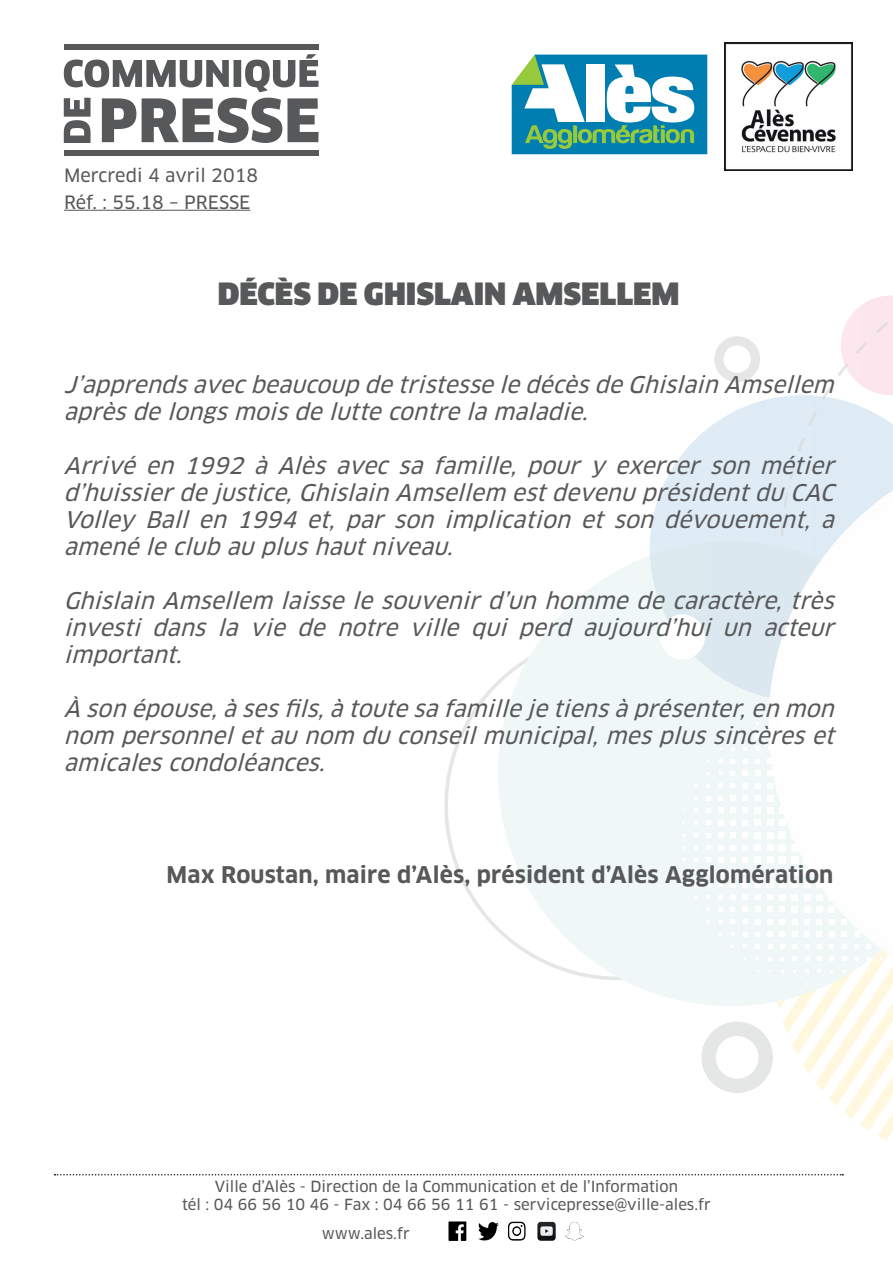
<style>
.page{position:relative;width:893px;height:1263px;background:#fff}
.page>*{position:absolute;margin:0;border:0;box-sizing:border-box;transform-origin:0 0}
.t1{font:900 30px "Clan OT";color:#57585a}
.t2{font:italic 22.5px/27px "Clan OT News";color:#57585a;text-align:justify}
.t3{font:700 22.5px "Clan OT";letter-spacing:.01em;color:#57585a}
.t4{font:18px/27px "Clan OT News";color:#57585a}
.t5{font:15px/18px "Clan OT News";color:#57585a;text-align:center}
</style>
<div class="page">
<svg style="left:498px;top:556px;width:281px;height:450px;fill:#eff8f7"></svg>
<svg style="left:756px;top:734px;width:3px;height:4px"></svg>
<svg style="left:743px;top:747px;width:4px;height:4px"></svg>
<svg style="left:755px;top:746px;width:5px;height:5px"></svg>
<svg style="left:731px;top:759px;width:4px;height:4px"></svg>
<svg style="left:743px;top:759px;width:5px;height:4px"></svg>
<svg style="left:755px;top:758px;width:5px;height:5px"></svg>
<svg style="left:767px;top:758px;width:2px;height:6px"></svg>
<svg style="left:719px;top:771px;width:3px;height:4px"></svg>
<svg style="left:731px;top:771px;width:4px;height:5px"></svg>
<svg style="left:743px;top:771px;width:5px;height:5px"></svg>
<svg style="left:755px;top:771px;width:5px;height:5px"></svg>
<svg style="left:706px;top:784px;width:4px;height:3px"></svg>
<svg style="left:718px;top:783px;width:5px;height:5px"></svg>
<svg style="left:730px;top:783px;width:5px;height:5px"></svg>
<svg style="left:743px;top:783px;width:5px;height:5px"></svg>
<svg style="left:755px;top:783px;width:5px;height:5px"></svg>
<svg style="left:767px;top:783px;width:2px;height:6px"></svg>
<svg style="left:706px;top:796px;width:4px;height:4px"></svg>
<svg style="left:718px;top:796px;width:5px;height:4px"></svg>
<svg style="left:730px;top:795px;width:5px;height:6px"></svg>
<svg style="left:742px;top:795px;width:6px;height:6px"></svg>
<svg style="left:755px;top:795px;width:6px;height:6px"></svg>
<svg style="left:767px;top:795px;width:2px;height:6px"></svg>
<svg style="left:706px;top:808px;width:4px;height:5px"></svg>
<svg style="left:718px;top:808px;width:5px;height:5px"></svg>
<svg style="left:730px;top:808px;width:6px;height:5px"></svg>
<svg style="left:742px;top:808px;width:6px;height:5px"></svg>
<svg style="left:755px;top:807px;width:6px;height:6px"></svg>
<div style="left:767px;top:807px;width:6px;height:7px;background:#fff"></div>
<svg style="left:694px;top:821px;width:4px;height:4px"></svg>
<svg style="left:706px;top:820px;width:4px;height:5px"></svg>
<svg style="left:718px;top:820px;width:5px;height:5px"></svg>
<svg style="left:730px;top:820px;width:6px;height:6px"></svg>
<svg style="left:742px;top:820px;width:6px;height:6px"></svg>
<div style="left:754px;top:820px;width:7px;height:6px;background:#fff"></div>
<div style="left:767px;top:819px;width:6px;height:7px;background:#fff"></div>
<svg style="left:694px;top:833px;width:4px;height:4px"></svg>
<svg style="left:706px;top:833px;width:4px;height:4px"></svg>
<svg style="left:718px;top:832px;width:5px;height:6px"></svg>
<svg style="left:730px;top:832px;width:6px;height:6px"></svg>
<svg style="left:742px;top:832px;width:6px;height:6px"></svg>
<div style="left:754px;top:832px;width:7px;height:6px;background:#fff"></div>
<svg style="left:767px;top:832px;width:2px;height:6px"></svg>
<svg style="left:694px;top:846px;width:4px;height:3px"></svg>
<svg style="left:706px;top:845px;width:4px;height:5px"></svg>
<svg style="left:718px;top:845px;width:5px;height:5px"></svg>
<svg style="left:730px;top:845px;width:6px;height:5px"></svg>
<svg style="left:742px;top:844px;width:6px;height:6px"></svg>
<div style="left:754px;top:844px;width:7px;height:7px;background:#fff"></div>
<div style="left:767px;top:844px;width:6px;height:7px;background:#fff"></div>
<svg style="left:694px;top:858px;width:4px;height:4px"></svg>
<svg style="left:706px;top:857px;width:4px;height:5px"></svg>
<svg style="left:718px;top:857px;width:5px;height:5px"></svg>
<svg style="left:730px;top:857px;width:6px;height:6px"></svg>
<svg style="left:742px;top:857px;width:6px;height:6px"></svg>
<div style="left:754px;top:857px;width:7px;height:6px;background:#fff"></div>
<div style="left:767px;top:856px;width:6px;height:7px;background:#fff"></div>
<svg style="left:694px;top:870px;width:4px;height:4px"></svg>
<svg style="left:706px;top:870px;width:4px;height:4px"></svg>
<svg style="left:718px;top:870px;width:5px;height:5px"></svg>
<svg style="left:730px;top:869px;width:6px;height:6px"></svg>
<svg style="left:742px;top:869px;width:6px;height:6px"></svg>
<svg style="left:755px;top:869px;width:6px;height:6px"></svg>
<svg style="left:767px;top:869px;width:2px;height:6px"></svg>
<svg style="left:706px;top:882px;width:4px;height:5px"></svg>
<svg style="left:718px;top:882px;width:5px;height:5px"></svg>
<svg style="left:730px;top:882px;width:6px;height:5px"></svg>
<svg style="left:742px;top:882px;width:6px;height:5px"></svg>
<svg style="left:755px;top:882px;width:6px;height:6px"></svg>
<div style="left:767px;top:881px;width:6px;height:7px;background:#fff"></div>
<svg style="left:706px;top:895px;width:4px;height:4px"></svg>
<svg style="left:718px;top:895px;width:5px;height:4px"></svg>
<svg style="left:730px;top:894px;width:5px;height:5px"></svg>
<svg style="left:742px;top:894px;width:6px;height:6px"></svg>
<svg style="left:755px;top:894px;width:5px;height:6px"></svg>
<svg style="left:767px;top:894px;width:2px;height:6px"></svg>
<svg style="left:718px;top:907px;width:5px;height:4px"></svg>
<svg style="left:730px;top:907px;width:5px;height:5px"></svg>
<svg style="left:743px;top:907px;width:5px;height:5px"></svg>
<svg style="left:755px;top:907px;width:5px;height:5px"></svg>
<svg style="left:767px;top:906px;width:2px;height:6px"></svg>
<svg style="left:731px;top:919px;width:4px;height:5px"></svg>
<svg style="left:743px;top:919px;width:5px;height:5px"></svg>
<svg style="left:755px;top:919px;width:5px;height:5px"></svg>
<svg style="left:731px;top:932px;width:4px;height:4px"></svg>
<svg style="left:743px;top:932px;width:4px;height:4px"></svg>
<svg style="left:755px;top:932px;width:5px;height:4px"></svg>
<svg style="left:767px;top:931px;width:2px;height:6px"></svg>
<svg style="left:756px;top:944px;width:4px;height:4px"></svg>
<svg style="left:779px;top:1005px;width:114px;height:136px"></svg>
<svg style="left:650px;top:395px;width:243px;height:306px"></svg>
<svg style="left:841px;top:295px;width:52px;height:100px"></svg>
<div style="left:701px;top:1022px;width:72px;height:71px;border:14px solid #57585a;border-radius:50%"></div>
<div style="left:714px;top:336px;width:46px;height:46px;border:9px solid #57585a;border-radius:50%"></div>
<svg style="left:769px;top:442px;width:124px;height:563px"></svg>
<div style="left:660px;top:614px;width:45px;height:45px;background:#fff;border-radius:50%"></div>
<svg style="left:55px;top:1174px;width:786px;height:1px"></svg>
<img style="left:725px;top:42px;width:128px;height:128px">
<hr style="left:64px;top:210px;width:186px;height:1px;background:#57585a">
<img style="left:448px;top:1222px;width:136px;height:18px">
<svg style="left:102px;top:98px;width:217px;height:45px"></svg>
<svg style="left:64px;top:98px;width:27px;height:45px"></svg>
<svg style="left:64px;top:54px;width:255px;height:38px"></svg>
<div style="left:64px;top:45px;width:255px;height:5px;background:#57585a"></div>
<div style="left:64px;top:150px;width:255px;height:6px;background:#57585a"></div>
<svg style="left:512px;top:55px;width:195px;height:99px"></svg>
<p class="t4" style="left:64px;top:162px;width:196px">Mercredi 4 avril 2018<br>Réf. : 55.18 – PRESSE</p>
<h1 class="t1" style="left:218px;top:277px;width:463px">DÉCÈS DE GHISLAIN AMSELLEM</h1>
<p class="t2" style="left:64px;top:372px;width:778px">J’apprendsavecbeaucoup de tristesse le décèsde Ghislain Amsellem aprèsde longsmoisde lutte contre la maladie.</p>
<p class="t2" style="left:64px;top:453px;width:778px">Arrivé en 1992 à Alès avec sa famille, pour y exercer son métier d’huissierde justice,Ghislain Amsellem estdevenu présidentdu CAC Volley Ball en 1994 et, par son implication et son dévouement, a amené le club au plushautniveau.</p>
<p class="t2" style="left:64px;top:588px;width:778px">Ghislain Amsellem laisse le souvenir d’un homme de caractère, très investi dans la vie de notre ville qui perd aujourd’hui un acteur important.</p>
<p class="t2" style="left:64px;top:696px;width:778px">À son épouse,à sesfils,à toute sa famille je tiensà présenter,en mon nom personneletau nom du conseilmunicipal,mesplussincèreset amicalescondoléances.</p>
<p class="t3" style="left:166px;top:861px;width:668px">Max Roustan, maire d’Alès, président d’Alès Agglomération</p>
<p class="t5" style="left:182px;top:1178px;width:530px">Ville d’Alès - Direction de la Communication et de l’Information<br>tél : 04 66 56 10 46 - Fax : 04 66 56 11 61 - servicepresse@ville-ales.fr</p>
<p class="t5" style="left:322px;top:1224px;width:89px">www.ales.fr</p>
</div>
